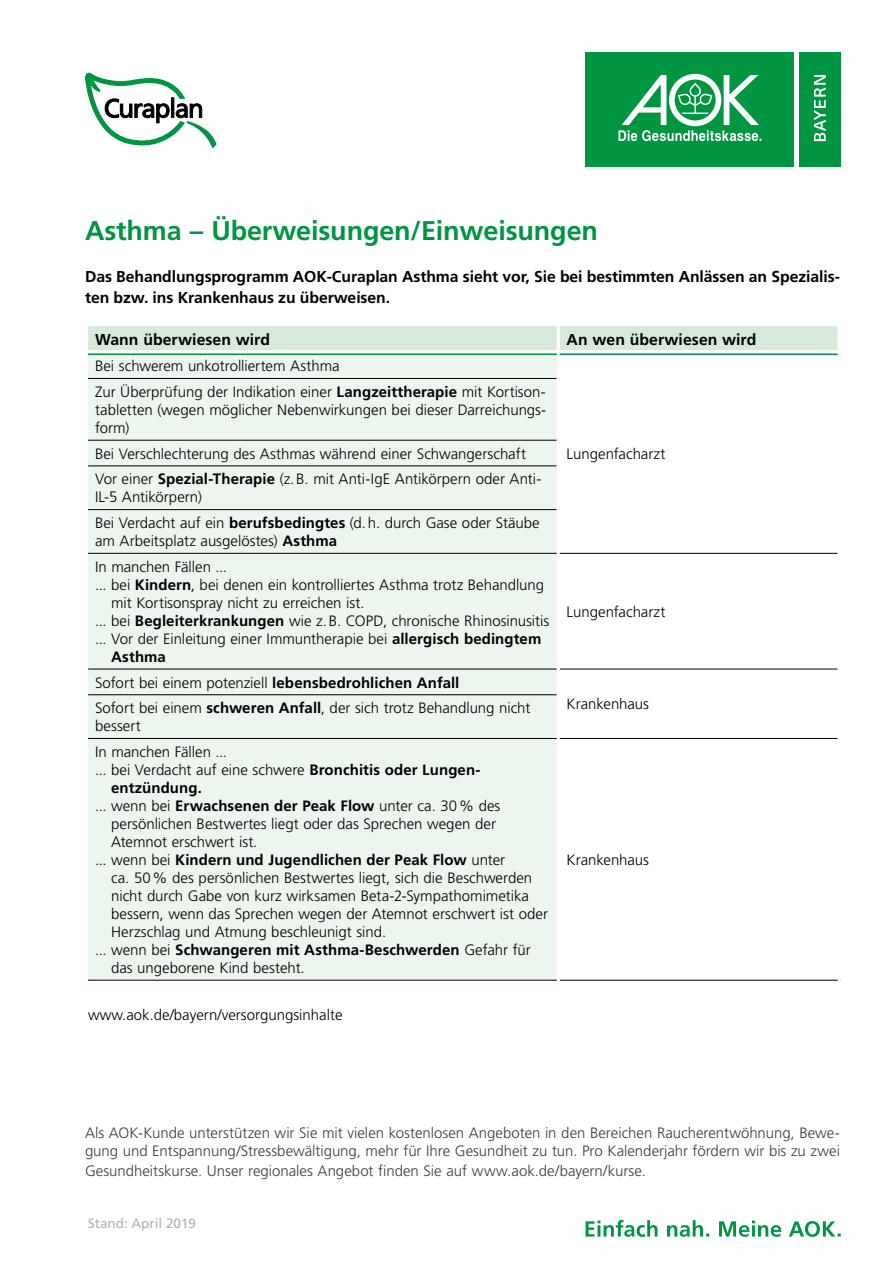
<style>
.page{position:relative;width:893px;height:1263px;background:#fff}
.page>*{position:absolute;margin:0;border:0;box-sizing:border-box;transform-origin:0 0}
.t1{font:700 27px "Frutiger LT";letter-spacing:-.005em;color:#009641}
.t2{font:700 15.75px/21px "Frutiger LT";letter-spacing:-.005em;color:#000}
.t3{font:300 15px/18px "Frutiger LT";color:#000}
.t4{font:300 15px/18px "Frutiger LT";color:#3c3c3b}
.t5{font:700 15px "Frutiger LT";letter-spacing:.005em;color:#000}
.t6{font:13.5px "Frutiger LT";color:#b3b2b2}
.s1{font-weight:700}
.s2{font-weight:300}
</style>
<div class="page">
<div style="left:799px;top:52px;width:42px;height:115px;background:#009641"></div>
<div style="left:585px;top:52px;width:209px;height:115px;background:#009641"></div>
<svg style="left:814px;top:75px;width:12px;height:66px"></svg>
<svg style="left:618px;top:74px;width:143px;height:67px"></svg>
<svg style="left:85px;top:73px;width:132px;height:76px"></svg>
<svg style="left:585px;top:1220px;width:256px;height:17px"></svg>
<div style="left:88px;top:326px;width:750px;height:24px;background:#d7ead9"></div>
<div style="left:88px;top:355px;width:469px;height:625px;background:#edf6ee"></div>
<hr style="left:88px;top:378px;width:469px;height:1px;background:#000">
<hr style="left:88px;top:440px;width:469px;height:1px;background:#000">
<hr style="left:88px;top:465px;width:469px;height:1px;background:#000">
<hr style="left:88px;top:509px;width:469px;height:1px;background:#000">
<hr style="left:88px;top:553px;width:470px;height:1px;background:#000">
<hr style="left:558px;top:553px;width:280px;height:1px;background:#000">
<hr style="left:88px;top:669px;width:470px;height:1px;background:#000">
<hr style="left:558px;top:669px;width:280px;height:1px;background:#000">
<hr style="left:88px;top:694px;width:469px;height:1px;background:#000">
<hr style="left:88px;top:738px;width:470px;height:1px;background:#000">
<hr style="left:558px;top:738px;width:280px;height:1px;background:#000">
<hr style="left:85px;top:980px;width:473px;height:1px;background:#000">
<hr style="left:558px;top:980px;width:283px;height:1px;background:#000">
<hr style="left:85px;top:353px;width:756px;height:2px;background:#009641">
<hr style="left:557px;top:315px;width:3px;height:759px;background:#fff">
<hr style="left:85px;top:315px;width:3px;height:688px;background:#fff">
<hr style="left:838px;top:319px;width:3px;height:716px;background:#fff">
<h1 class="t1" style="left:85px;top:214px;width:514px">Asthma – Überweisungen/Einweisungen</h1>
<p class="t2" style="left:85px;top:266px;width:756px">Das Behandlungsprogramm AOK-Curaplan Asthma sieht vor, Sie bei bestimmten Anlässen an Spezialis&shy;ten bzw. ins Krankenhaus zu überweisen.</p>
<p class="t2" style="left:95px;top:329px;width:177px">Wann überwiesen wird</p>
<p class="t2" style="left:567px;top:329px;width:191px">An wen überwiesen wird</p>
<p class="t3" style="left:95px;top:357px;width:246px">Bei schwerem unkotrolliertem Asthma</p>
<p class="t3" style="left:95px;top:383px;width:453px;text-align:justify">Zur Überprüfung der Indikation einer <span class="s1">Langzeittherapie</span> mit Kortison&shy;tabletten (wegen möglicher Nebenwirkungen bei dieser Darreichungs&shy;form)</p>
<p class="t3" style="left:95px;top:441px;width:448px;line-height:25.7px">Bei Verschlechterung des Asthmas während einer Schwangerschaft<br>Vor einer <span class="s1">Spezial-Therapie</span> (z.B. mit Anti-IgE Antikörpern oder Anti-</p>
<p class="t3" style="left:95px;top:485px;width:446px;line-height:25.7px">IL-5 Antikörpern)<br>Bei Verdacht auf ein <span class="s1">berufsbedingtes</span> (d.h. durch Gase oder Stäube</p>
<p class="t3" style="left:95px;top:528px;width:244px;line-height:25.7px">am Arbeitsplatz ausgelöstes) <span class="s1">Asthma<br></span>In manchen Fällen ...</p>
<p class="t3" style="left:95px;top:576px;width:451px">... bei <span class="s1">Kindern</span>, bei denen ein kontrolliertes Asthma trotz Behandlung</p>
<p class="t3" style="left:111px;top:594px;width:255px">mit Kortisonspray nicht zu erreichen ist.</p>
<p class="t3" style="left:95px;top:612px;width:456px">... bei <span class="s1">Begleiterkrankungen</span> wie z.B. COPD, chronische Rhinosinusitis</p>
<p class="t3" style="left:95px;top:630px;width:448px">... Vor der Einleitung einer Immuntherapie bei <span class="s1">allergisch bedingtem</span></p>
<p class="t5" style="left:111px;top:648px;width:56px">Asthma</p>
<p class="t3" style="left:95px;top:673px;width:366px">Sofort bei einem potenziell <span class="s1">lebensbedrohlichen Anfall</span></p>
<p class="t3" style="left:95px;top:699px;width:437px">Sofort bei einem <span class="s1">schweren Anfall</span>, der sich trotz Behandlung nicht bessert</p>
<p class="t3" style="left:95px;top:743px;width:134px">In manchen Fällen ...</p>
<p class="t3" style="left:95px;top:761px;width:386px">... bei Verdacht auf eine schwere <span class="s1">Bronchitis oder Lungen-</span></p>
<p class="t5" style="left:111px;top:779px;width:92px">entzündung.</p>
<p class="t3" style="left:95px;top:797px;width:407px">... wenn bei <span class="s1">Erwachsenen der Peak Flow</span> unter ca. 30% des</p>
<p class="t3" style="left:111px;top:815px;width:386px">persönlichen Bestwertes liegt oder das Sprechen wegen der</p>
<p class="t3" style="left:111px;top:833px;width:148px">Atemnot erschwert ist.</p>
<p class="t5" style="left:95px;top:851px;width:412px"><span class="s2">... wenn bei</span> Kindern und Jugendlichen der Peak Flow <span class="s2">unter</span></p>
<p class="t3" style="left:111px;top:869px;width:423px">ca. 50% des persönlichen Bestwertes liegt, sich die Beschwerden</p>
<p class="t3" style="left:111px;top:887px;width:419px">nicht durch Gabe von kurz wirksamen Beta-2-Sympathomimetika</p>
<p class="t3" style="left:111px;top:905px;width:438px">bessern, wenn das Sprechen wegen der Atemnot erschwert ist oder</p>
<p class="t3" style="left:111px;top:923px;width:277px">Herzschlag und Atmung beschleunigt sind.</p>
<p class="t5" style="left:95px;top:941px;width:437px"><span class="s2">... wenn bei</span> Schwangeren mit Asthma-Beschwerden <span class="s2">Gefahr für</span></p>
<p class="t3" style="left:111px;top:959px;width:195px">das ungeborene Kind besteht.</p>
<p class="t3" style="left:88px;top:1006px;width:256px">www.aok.de/bayern/versorgungsinhalte</p>
<p class="t3" style="left:567px;top:445px;width:100px">Lungenfacharzt</p>
<p class="t3" style="left:567px;top:603px;width:100px">Lungenfacharzt</p>
<p class="t3" style="left:567px;top:695px;width:84px">Krankenhaus</p>
<p class="t3" style="left:567px;top:851px;width:84px">Krankenhaus</p>
<p class="t4" style="left:85px;top:1124px;width:756px">Als AOK-Kunde unterstützen wir Sie mit vielen kostenlosen Angeboten in den Bereichen Raucherentwöhnung, Bewe&shy;gung und Entspannung/Stressbewältigung, mehr für Ihre Gesundheit zu tun. Pro Kalenderjahr fördern wir bis zu zwei</p>
<p class="t4" style="left:85px;top:1162px;width:562px">Gesundheitskurse. Unser regionales Angebot finden Sie auf www.aok.de/bayern/kurse.</p>
<p class="t6" style="left:88px;top:1216px;width:110px">Stand: April 2019</p>
</div>
